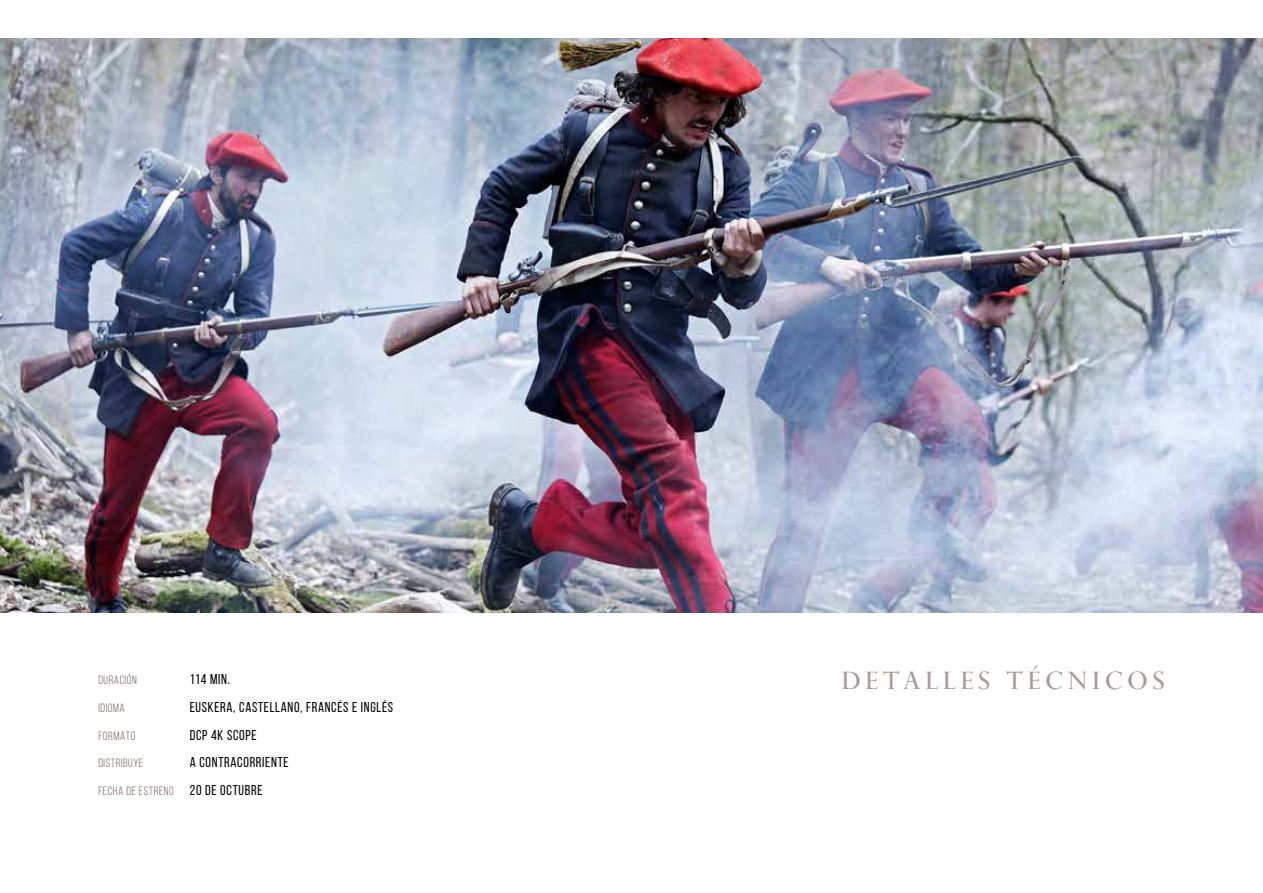
<style>
.page{position:relative;width:1263px;height:893px;background:#fff}
.page>*{position:absolute;margin:0;border:0;box-sizing:border-box;transform-origin:0 0}
.t1{font:24px "Perpetua Titling MT Std";letter-spacing:.2em;color:#aa9a93}
.t2{font:14.25px "Bebas Neue";letter-spacing:.05em;color:#000}
.t3{font:12px "Bebas Neue";letter-spacing:.05em;color:#6e5a52}
.s1{font-size:14.25px;color:#000}
</style>
<div class="page">
<img style="left:0;top:38px;width:1263px;height:574px">
<p class="t3" style="left:98px;top:674px;width:40px">DURACIÓN</p>
<p class="t2" style="left:190px;top:671px;width:42px">114 MIN.</p>
<h1 class="t1" style="left:842px;top:665px;width:325px">DETALLES TÉCNICOS</h1>
<p class="t3" style="left:98px;top:701px;width:28px">IDIOMA</p>
<p class="t2" style="left:190px;top:699px;width:205px">EUSKERA, CASTELLANO, FRANCÉS E INGLÉS</p>
<p class="t3" style="left:98px;top:729px;width:39px">FORMATO</p>
<p class="t2" style="left:190px;top:727px;width:68px">DCP 4K SCOPE</p>
<p class="t3" style="left:98px;top:757px;width:46px">DISTRIBUYE</p>
<p class="t2" style="left:190px;top:755px;width:100px">A CONTRACORRIENTE</p>
<p class="t3" style="left:98px;top:785px;width:166px">FECHA DE ESTRENO <span class="s1">20 DE OCTUBRE</span></p>
</div>
